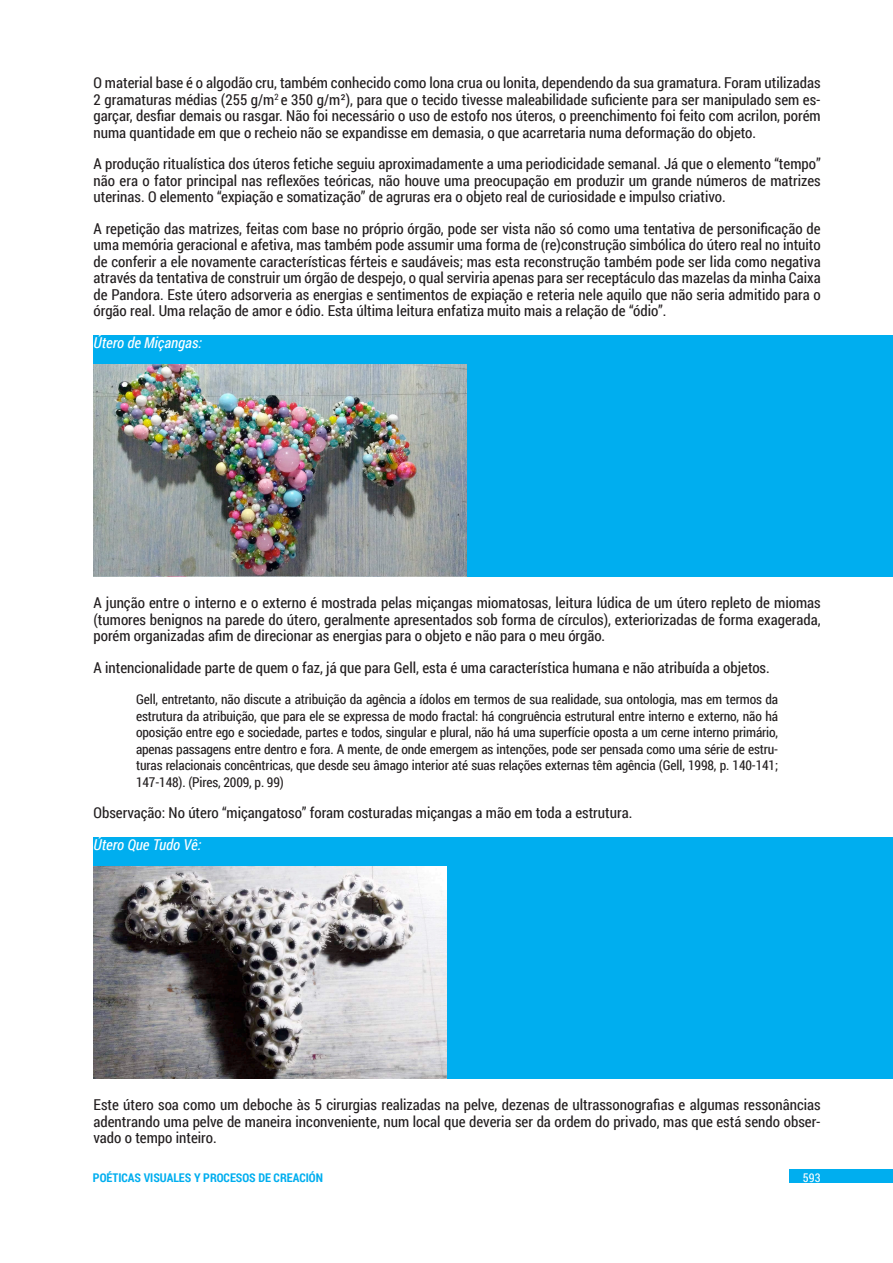
<style>
.page{position:relative;width:893px;height:1263px;background:#fff}
.page>*{position:absolute;margin:0;border:0;box-sizing:border-box;transform-origin:0 0}
.Normal_CV{font:15px/16.5px "Roboto Condensed";color:#231f20;text-align:justify}
.Imagen_Tabla_CV{font:italic 15px "Roboto Condensed";color:#fff}
.Citas_CV{font:13.5px/16.5px "Roboto Condensed";letter-spacing:-.01em;color:#231f20;text-align:justify}
.t1{font:700 12px "Roboto Condensed";color:#00aeef}
.t2{font:12px "Roboto Condensed";color:#fff}
</style>
<div class="page">
<div style="left:789px;top:1169px;width:104px;height:14px;background:#00aeef"></div>
<div style="left:94px;top:838px;width:799px;height:241px;background:#00aeef"></div>
<div style="left:94px;top:335px;width:799px;height:241px;background:#00aeef"></div>
<img style="left:94px;top:364px;width:373px;height:213px">
<img style="left:94px;top:866px;width:352px;height:213px">
<p class="Normal_CV" style="left:94px;top:74px;width:729px">O material base é o algodão cru, também conhecido como lona crua ou lonita, dependendo da sua gramatura. Foram utilizadas 2 gramaturas médias (255 g/m<sup>2</sup> e 350 g/m²), para que o tecido tivesse maleabilidade suficiente para ser manipulado sem es&shy;garçar, desfiar demais ou rasgar. Não foi necessário o uso de estofo nos úteros, o preenchimento foi feito com acrilon, porém numa quantidade em que o recheio não se expandisse em demasia, o que acarretaria numa deformação do objeto.</p>
<p class="Normal_CV" style="left:94px;top:155px;width:729px">A produção ritualística dos úteros fetiche seguiu aproximadamente a uma periodicidade semanal. Já que o elemento “tempo” não era o fator principal nas reflexões teóricas, não houve uma preocupação em produzir um grande números de matrizes uterinas. O elemento “expiação e somatização” de agruras era o objeto real de curiosidade e impulso criativo.</p>
<p class="Normal_CV" style="left:94px;top:219px;width:729px">A repetição das matrizes, feitas com base no próprio órgão, pode ser vista não só como uma tentativa de personificação de uma memória geracional e afetiva, mas também pode assumir uma forma de (re)construção simbólica do útero real no intuito de conferir a ele novamente características férteis e saudáveis; mas esta reconstrução também pode ser lida como negativa através da tentativa de construir um órgão de despejo, o qual serviria apenas para ser receptáculo das mazelas da minha Caixa de Pandora. Este útero adsorveria as energias e sentimentos de expiação e reteria nele aquilo que não seria admitido para o órgão real. Uma relação de amor e ódio. Esta última leitura enfatiza muito mais a relação de “ódio”.</p>
<p class="Imagen_Tabla_CV" style="left:94px;top:332px;width:110px">Útero de Miçangas:</p>
<p class="Normal_CV" style="left:94px;top:594px;width:729px">A junção entre o interno e o externo é mostrada pelas miçangas miomatosas, leitura lúdica de um útero repleto de miomas (tumores benignos na parede do útero, geralmente apresentados sob forma de círculos), exteriorizadas de forma exagerada, porém organizadas afim de direcionar as energias para o objeto e não para o meu órgão.</p>
<p class="Normal_CV" style="left:94px;top:659px;width:678px">A intencionalidade parte de quem o faz, já que para Gell, esta é uma característica humana e não atribuída a objetos.</p>
<p class="Citas_CV" style="left:136px;top:691px;width:644px">Gell, entretanto, não discute a atribuição da agência a ídolos em termos de sua realidade, sua ontologia, mas em termos da estrutura da atribuição, que para ele se expressa de modo fractal: há congruência estrutural entre interno e externo, não há oposição entre ego e sociedade, partes e todos, singular e plural, não há uma superfície oposta a um cerne interno primário, apenas passagens entre dentro e fora. A mente, de onde emergem as intenções, pode ser pensada como uma série de estru&shy;turas relacionais concêntricas, que desde seu âmago interior até suas relações externas têm agência (Gell, 1998, p. 140-141; 147-148). (Pires, 2009, p. 99)</p>
<p class="Normal_CV" style="left:94px;top:804px;width:540px">Observação: No útero “miçangatoso” foram costuradas miçangas a mão em toda a estrutura.</p>
<p class="Imagen_Tabla_CV" style="left:94px;top:834px;width:109px">Útero Que Tudo Vê:</p>
<p class="Normal_CV" style="left:94px;top:1096px;width:729px">Este útero soa como um deboche às 5 cirurgias realizadas na pelve, dezenas de ultrassonografias e algumas ressonâncias adentrando uma pelve de maneira inconveniente, num local que deveria ser da ordem do privado, mas que está sendo obser&shy;vado o tempo inteiro.</p>
<p class="t1" style="left:93px;top:1169px;width:231px">POÉTICAS VISUALES Y PROCESOS DE CREACIÓN</p>
<p class="t2" style="left:803px;top:1169px;width:19px">593</p>
</div>
